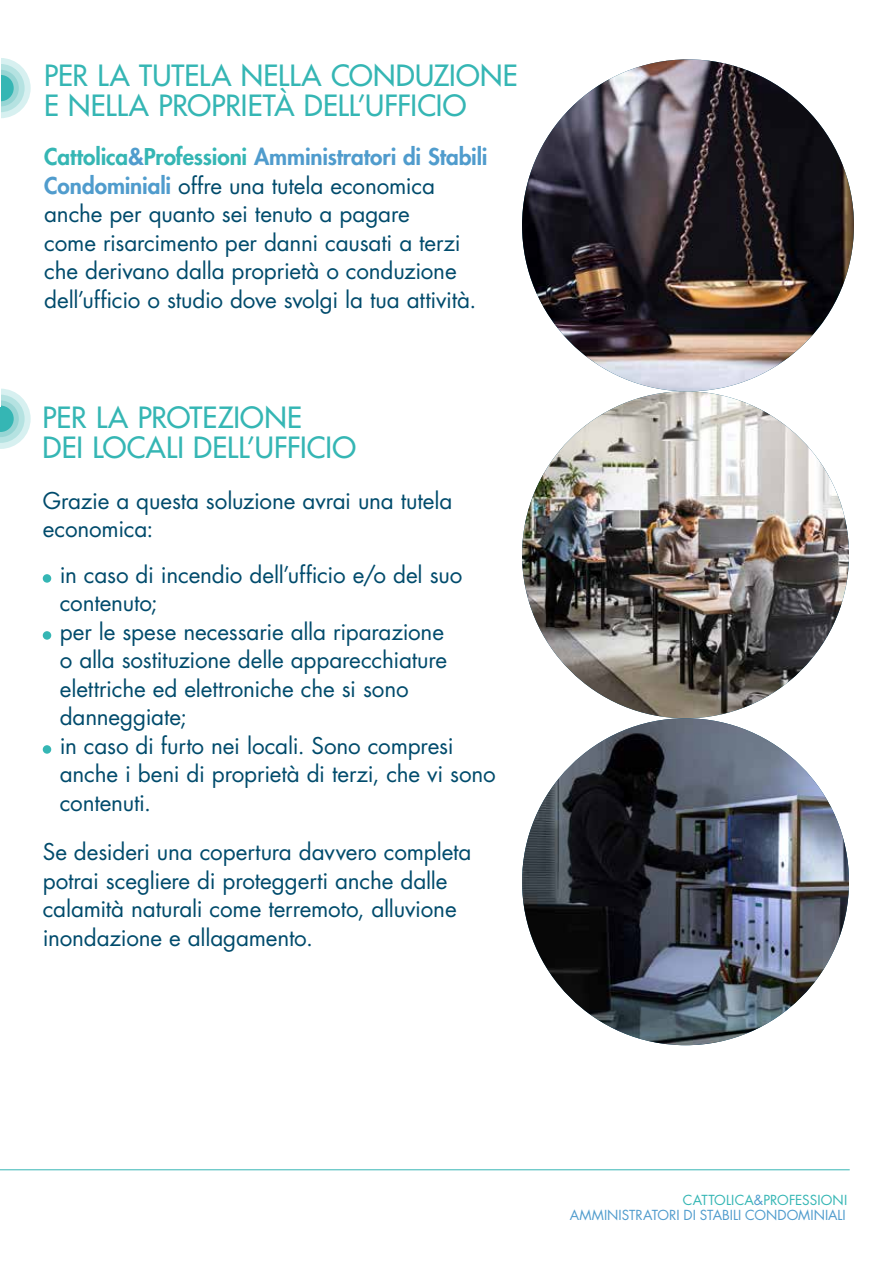
<style>
.page{position:relative;width:893px;height:1263px;background:#fff}
.page>*{position:absolute;margin:0;border:0;box-sizing:border-box;transform-origin:0 0}
.t1{font:500 28.5px/30px "Futura Std";letter-spacing:.005em;color:#35b6b4}
.t2{font:22.5px/28.5px "Futura Std";letter-spacing:-.01em;color:#004b6c}
.t3{font:13.5px "Futura Std";color:#509ccd}
.t4{font:13.5px "Futura Std";letter-spacing:.005em;color:#35b6b4}
.s1{font-weight:800;color:#35b6b4}
.s2{font-weight:800;color:#509ccd}
.s3{color:#509ccd}
</style>
<div class="page">
<hr style="left:0;top:1169px;width:850px;height:1px;background:#35b6b4">
<svg style="left:1px;top:58px;width:30px;height:60px"></svg>
<svg style="left:0;top:389px;width:31px;height:60px"></svg>
<hr style="left:0;top:289px;width:1px;height:118px;background:#fff">
<div style="left:43px;top:574px;width:8px;height:9px;background:#35b6b4;border-radius:50%"></div>
<div style="left:43px;top:631px;width:8px;height:9px;background:#35b6b4;border-radius:50%"></div>
<div style="left:43px;top:745px;width:8px;height:9px;background:#35b6b4;border-radius:50%"></div>
<img style="left:522px;top:59px;width:332px;height:332px;border-radius:165px">
<img style="left:522px;top:391px;width:327px;height:327px;border-radius:163px">
<img style="left:522px;top:718px;width:327px;height:327px;border-radius:163px">
<p class="t1" style="left:44px;top:61px;width:475px">PER LA TUTELA NELLA CONDUZIONE<br>E NELLA PROPRIETÀ DELL’UFFICIO</p>
<p class="t2" style="left:44px;top:143px;width:445px"><span class="s1">Cattolica</span><span class="s2">&amp;</span><span class="s1">Professioni</span> <span class="s2">Amministratori di Stabili Condominiali</span> offre una tutela economica anche per quanto sei tenuto a pagare<br>come risarcimento per danni causati a terzi che derivano dalla proprietà o conduzione dell’ufficio o studio dove svolgi la tua attività.</p>
<p class="t1" style="left:43px;top:403px;width:315px">PER LA PROTEZIONE<br>DEI LOCALI DELL’UFFICIO</p>
<p class="t2" style="left:43px;top:486px;width:411px">Grazie a questa soluzione avrai una tutela economica:</p>
<p class="t2" style="left:60px;top:560px;width:438px">in caso di incendio dell’ufficio e/o del suo contenuto;<br>per le spese necessarie alla riparazione<br>o alla sostituzione delle apparecchiature elettriche ed elettroniche che si sono danneggiate;<br>in caso di furto nei locali. Sono compresi anche i beni di proprietà di terzi, che vi sono contenuti.</p>
<p class="t2" style="left:43px;top:838px;width:430px">Se desideri una copertura davvero completa potrai scegliere di proteggerti anche dalle calamità naturali come terremoto, alluvione inondazione e allagamento.</p>
<p class="t4" style="left:683px;top:1191px;width:166px">CATTOLICA<span class="s3">&amp;</span>PROFESSIONI</p>
<p class="t3" style="left:570px;top:1207px;width:278px">AMMINISTRATORI DI STABILI CONDOMINIALI</p>
</div>
